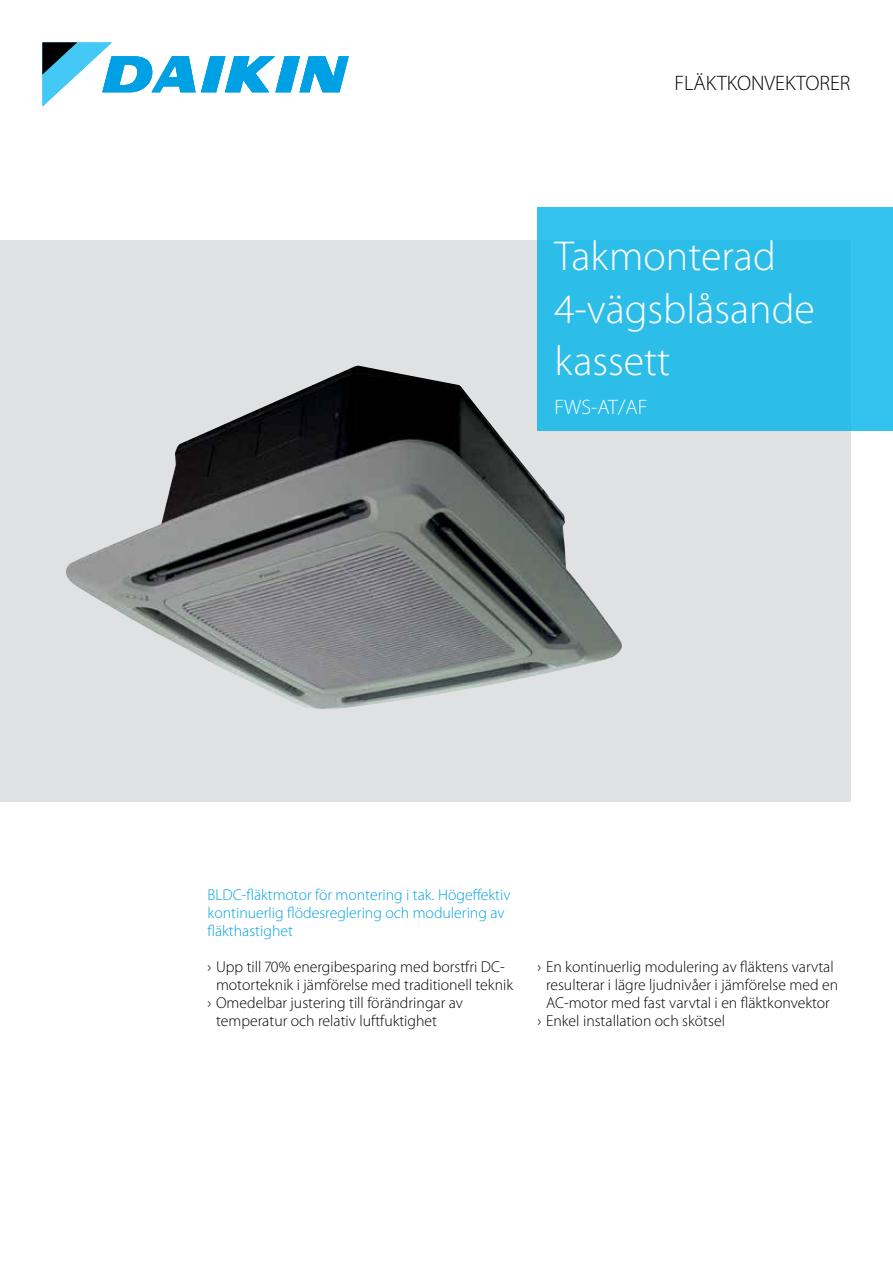
<style>
.page{position:relative;width:893px;height:1263px;background:#fff}
.page>*{position:absolute;margin:0;border:0;box-sizing:border-box;transform-origin:0 0}
.t1{font:300 42px/52.5px "Myriad Pro";color:#fff}
.t2{font:300 21px "Myriad Pro";color:#000}
.t3{font:300 21px "Myriad Pro";color:#fff}
.t4{font:300 15.75px "Myriad Pro";color:#000}
.t5{font:300 15.75px/18px "Myriad Pro";color:#00a1e4}
</style>
<div class="page">
<svg style="left:43px;top:43px;width:306px;height:63px"></svg>
<div style="left:0;top:241px;width:850px;height:561px;background:#e0e1e2"></div>
<img style="left:66px;top:366px;width:556px;height:343px">
<div style="left:537px;top:208px;width:356px;height:223px;background:#2cbde8"></div>
<h2 class="t2" style="left:674px;top:70px;width:177px">FLÄKTKONVEKTORER</h2>
<h1 class="t1" style="left:554px;top:229px;width:262px">Takmonterad<br>4-vägsblåsande kassett</h1>
<h2 class="t3" style="left:554px;top:394px;width:94px">FWS-AT/AF</h2>
<p class="t5" style="left:207px;top:886px;width:305px">BLDC-fläktmotor för montering i tak. Högeffektiv kontinuerlig flödesreglering och modulering av fläkthastighet</p>
<p class="t4" style="left:207px;top:957px;width:299px">› Upp till 70% energibesparing med borstfri DC-</p>
<p class="t4" style="left:216px;top:975px;width:299px">motorteknik i jämförelse med traditionell teknik</p>
<p class="t4" style="left:207px;top:993px;width:257px">› Omedelbar justering till förändringar av</p>
<p class="t4" style="left:216px;top:1011px;width:223px">temperatur och relativ luftfuktighet</p>
<p class="t4" style="left:537px;top:957px;width:298px">› En kontinuerlig modulering av fläktens varvtal</p>
<p class="t4" style="left:546px;top:975px;width:294px">resulterar i lägre ljudnivåer i jämförelse med en</p>
<p class="t4" style="left:546px;top:993px;width:285px">AC-motor med fast varvtal i en fläktkonvektor</p>
<p class="t4" style="left:537px;top:1011px;width:189px">› Enkel installation och skötsel</p>
</div>
